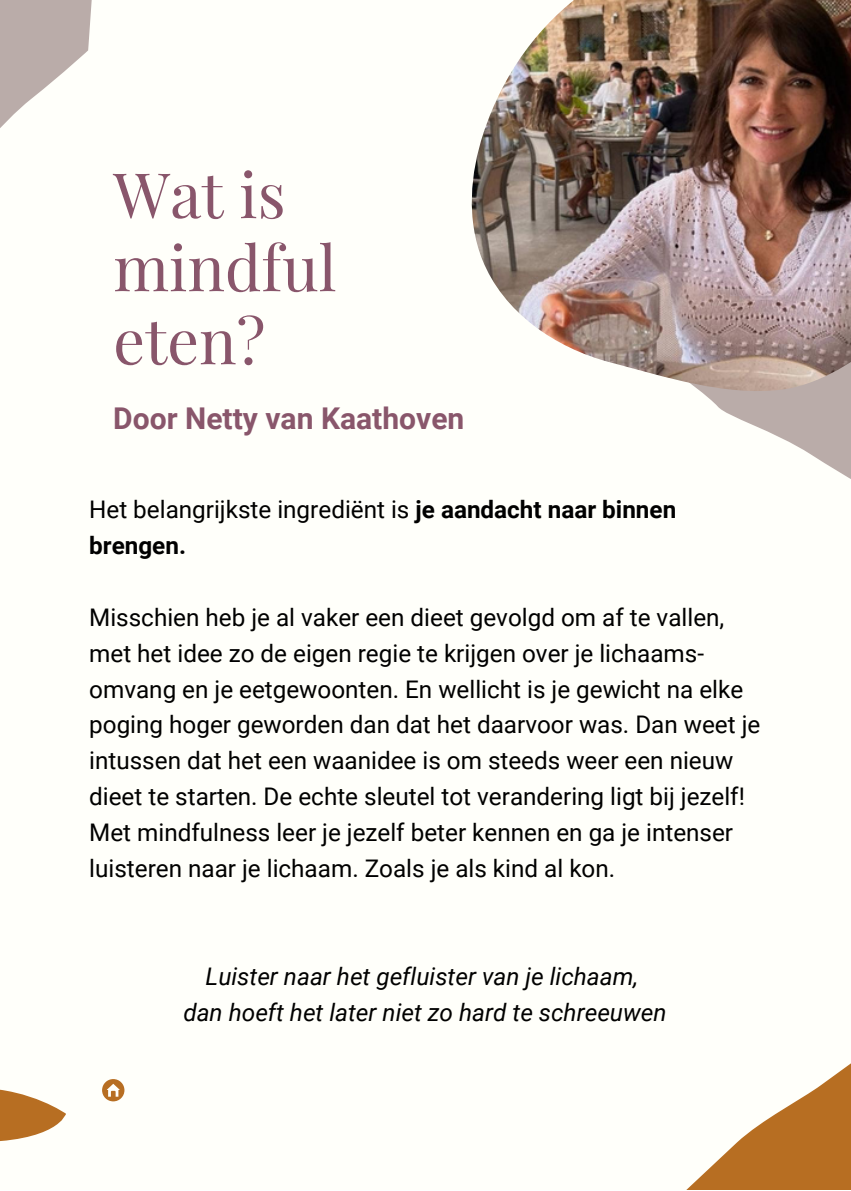
<style>
.page{position:relative;width:851px;height:1191px;background:#fff}
.page>*{position:absolute;margin:0;border:0;box-sizing:border-box;transform-origin:0 0}
.t1{font:62.8px/73px "Playfair Display";color:#89566b}
.t2{font:700 30px "Roboto";color:#89566b}
.t3{font:24.2px/36px "Roboto";color:#000}
.t4{font:italic 24.2px "Roboto";color:#000}
.s1{font-weight:700}
</style>
<div class="page">
<div style="left:0;top:0;width:849px;height:1189px;background:#fffffa"></div>
<svg style="left:706px;top:396px;width:143px;height:82px;fill:#bbadaa"></svg>
<svg style="left:0;top:0;width:92px;height:128px"></svg>
<svg style="left:687px;top:1065px;width:162px;height:124px"></svg>
<img style="left:471px;top:0;width:378px;height:396px">
<svg style="left:0;top:1079px;width:125px;height:62px"></svg>
<p class="t1" style="left:113px;top:156px;width:225px">Wat is mindful eten?</p>
<p class="t2" style="left:113px;top:402px;width:352px">Door Netty van Kaathoven</p>
<p class="t3" style="left:89px;top:492px;width:588px">Het belangrijkste ingrediënt is <span class="s1">je aandacht naar binnen brengen.</span></p>
<p class="t3" style="left:89px;top:599px;width:672px">Misschien heb je al vaker een dieet gevolgd om af te vallen, met het idee zo de eigen regie te krijgen over je lichaams&shy;omvang en je eetgewoonten. En wellicht is je gewicht na elke poging hoger geworden dan dat het daarvoor was. Dan weet je intussen dat het een waanidee is om steeds weer een nieuw dieet te starten. De echte sleutel tot verandering ligt bij jezelf!<br>Met mindfulness leer je jezelf beter kennen en ga je intenser luisteren naar je lichaam. Zoals je als kind al kon.</p>
<p class="t4" style="left:205px;top:963px;width:434px">Luister naar het gefluister van je lichaam,</p>
<p class="t4" style="left:183px;top:999px;width:484px">dan hoeft het later niet zo hard te schreeuwen</p>
</div>
